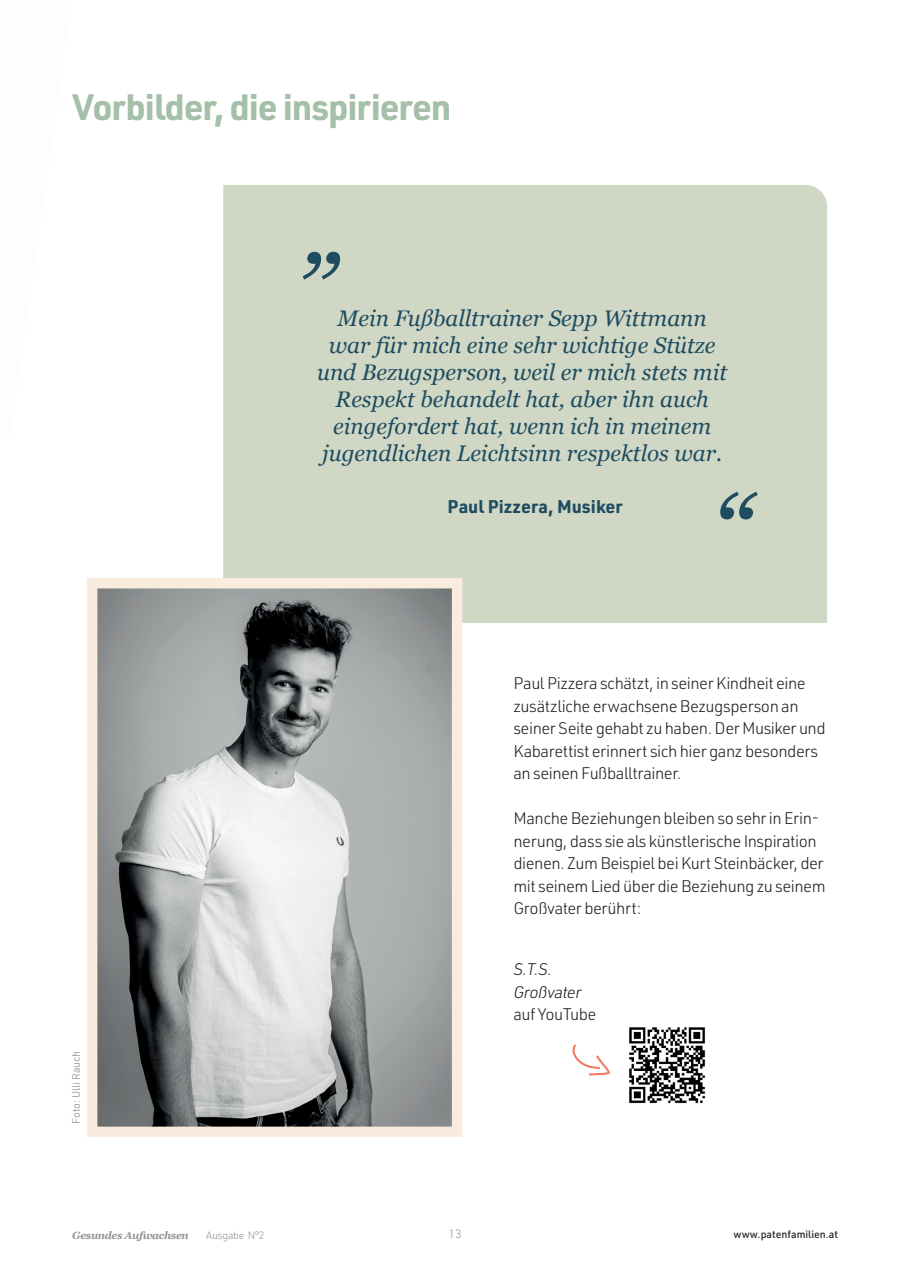
<style>
.page{position:relative;width:910px;height:1280px;background:#fff}
.page>*{position:absolute;margin:0;border:0;box-sizing:border-box;transform-origin:0 0}
.t1{font:700 36px "URWDIN";letter-spacing:-.03em;color:#a5c0a9}
.t2{font:italic 22.5px/27px "Georgia";color:#1e4d61;text-align:center}
.t3{font:700 18px "URWDIN";color:#1e4d61}
.t4{font:300 16.5px/22.5px "URWDIN";letter-spacing:-.03em;color:#231f20}
.t5{font:italic 300 16.5px/22.5px "URWDIN";letter-spacing:-.03em;color:#231f20}
.t6{font:300 12px "URWDIN";color:#939598}
.t7{font:500 10.5px "URWDIN";color:#231f20}
.t8{font:italic 700 10.5px "Georgia";letter-spacing:-.03em;color:#939598}
.t9{font:300 10.5px "URWDIN";color:#808285}
.t10{font:300 10.5px "URWDIN";letter-spacing:-.03em;color:#939598}
</style>
<div class="page">
<div style="left:223px;top:185px;width:604px;height:438px;background:#d1d7c5"></div>
<svg style="left:303px;top:252px;width:37px;height:28px"></svg>
<svg style="left:720px;top:492px;width:38px;height:27px"></svg>
<img style="left:98px;top:589px;width:353px;height:537px">
<div style="left:87px;top:578px;width:375px;height:559px;border:10px solid #faebdf"></div>
<img style="left:629px;top:1027px;width:76px;height:77px">
<svg style="left:572px;top:1044px;width:38px;height:32px"></svg>
<h1 class="t1" style="left:72px;top:82px;width:381px">Vorbilder, die inspirieren</h1>
<h2 class="t2" style="left:317px;top:305px;width:412px">Mein Fußballtrainer Sepp Wittmann war für mich eine sehr wichtige Stütze und Bezugsperson, weil er mich stets mit Respekt behandelt hat, aber ihn auch eingefordert hat, wenn ich in meinem jugendlichen Leichtsinn respektlos war.</h2>
<p class="t3" style="left:448px;top:494px;width:177px">Paul Pizzera, Musiker</p>
<p class="t4" style="left:513px;top:671px;width:314px">Paul Pizzera schätzt, in seiner Kindheit eine zusätzliche erwachsene Bezugsperson an seiner Seite gehabt zu haben. Der Musiker und Kabarettist erinnert sich hier ganz besonders an seinen Fußballtrainer.</p>
<p class="t4" style="left:513px;top:806px;width:314px">Manche Beziehungen bleiben so sehr in Erin&shy;nerung, dass sie als künstlerische Inspiration dienen. Zum Beispiel bei Kurt Steinbäcker, der mit seinem Lied über die Beziehung zu seinem Großvater berührt:</p>
<p class="t9" style="left:69px;top:1124px;width:75px;rotate:-90deg">Foto: Ulli Rauch</p>
<p class="t5" style="left:513px;top:958px;width:69px">S.T.S.<br>Großvater</p>
<p class="t4" style="left:513px;top:1003px;width:85px">auf YouTube</p>
<p class="t8" style="left:72px;top:1228px;width:118px">Gesundes Aufwachsen</p>
<p class="t10" style="left:206px;top:1228px;width:60px">Ausgabe N°2</p>
<p class="t6" style="left:448px;top:1226px;width:14px">13</p>
<p class="t7" style="left:734px;top:1227px;width:106px">www.patenfamilien.at</p>
</div>
